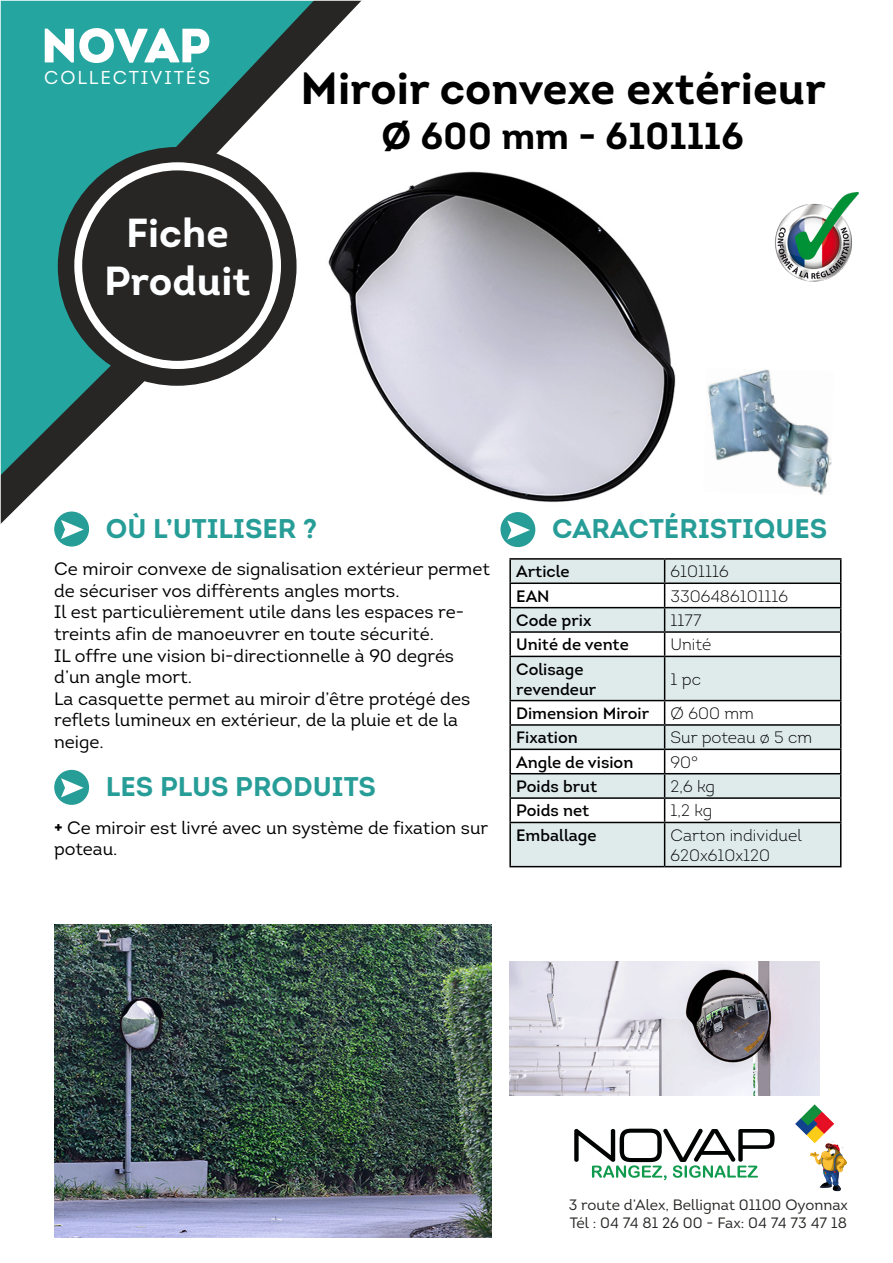
<style>
.page{position:relative;width:893px;height:1263px;background:#fff}
.page>*{position:absolute;margin:0;border:0;box-sizing:border-box;transform-origin:0 0}
.t1{font:700 45px "Intro";color:#000}
.t2{font:700 40.5px/48.6px "Intro";color:#fdfeff;text-align:center}
.t3{font:700 37.5px "Intro";color:#000}
.t4{font:700 27px "Intro";color:#279d98}
.t5{font:18.6px "Intro";letter-spacing:.1em;color:#fff}
.t6{font:18px/21.6px "Intro";color:#000}
.t7{font:16.5px/19.8px "Intro";color:#000}
.t8{font:300 16.5px/19.8px "Intro";color:#000}
.t9{font:15px/18px "Intro";color:#272624}
.s1{font-weight:700}
</style>
<div class="page">
<svg style="left:3px;top:3px;width:293px;height:383px;fill:#25a5a0"></svg>
<div style="left:59px;top:148px;width:237px;height:237px;background:#272624;border-radius:50%"></div>
<div style="left:74px;top:162px;width:207px;height:207px;background:#fff;border-radius:50%"></div>
<div style="left:82px;top:170px;width:191px;height:191px;background:#272624;border-radius:50%"></div>
<svg style="left:45px;top:0;width:317px;height:162px"></svg>
<svg style="left:574px;top:1128px;width:200px;height:52px"></svg>
<img style="left:795px;top:1104px;width:52px;height:88px">
<img style="left:775px;top:192px;width:84px;height:90px">
<svg style="left:511px;top:560px;width:329px;height:140px;fill:#dfebeb"></svg>
<hr style="left:509px;top:558px;width:156px;height:2px;background:#000">
<hr style="left:509px;top:560px;width:2px;height:22px;background:#000">
<hr style="left:665px;top:558px;width:176px;height:2px;background:#000">
<hr style="left:509px;top:582px;width:156px;height:2px;background:#000">
<hr style="left:509px;top:584px;width:2px;height:23px;background:#000">
<hr style="left:665px;top:582px;width:176px;height:2px;background:#000">
<hr style="left:509px;top:607px;width:156px;height:1px;background:#000">
<hr style="left:509px;top:608px;width:2px;height:23px;background:#000">
<hr style="left:665px;top:607px;width:176px;height:1px;background:#000">
<hr style="left:509px;top:631px;width:156px;height:2px;background:#000">
<hr style="left:509px;top:633px;width:2px;height:23px;background:#000">
<hr style="left:665px;top:631px;width:176px;height:2px;background:#000">
<svg style="left:664px;top:560px;width:1px;height:96px"></svg>
<svg style="left:840px;top:560px;width:1px;height:96px"></svg>
<hr style="left:509px;top:656px;width:156px;height:1px;background:#000">
<hr style="left:509px;top:657px;width:2px;height:43px;background:#000">
<hr style="left:665px;top:656px;width:176px;height:1px;background:#000">
<hr style="left:664px;top:657px;width:1px;height:43px;background:#000">
<hr style="left:840px;top:657px;width:1px;height:43px;background:#000">
<hr style="left:509px;top:700px;width:156px;height:1px;background:#000">
<hr style="left:509px;top:701px;width:2px;height:23px;background:#000">
<hr style="left:665px;top:700px;width:176px;height:1px;background:#000">
<hr style="left:509px;top:724px;width:156px;height:2px;background:#000">
<hr style="left:509px;top:726px;width:2px;height:22px;background:#000">
<hr style="left:509px;top:748px;width:156px;height:2px;background:#000">
<hr style="left:509px;top:750px;width:2px;height:23px;background:#000">
<hr style="left:509px;top:773px;width:156px;height:1px;background:#000">
<hr style="left:509px;top:774px;width:2px;height:23px;background:#000">
<hr style="left:509px;top:797px;width:156px;height:2px;background:#000">
<hr style="left:509px;top:799px;width:2px;height:23px;background:#000">
<svg style="left:510px;top:701px;width:331px;height:165px"></svg>
<hr style="left:509px;top:822px;width:156px;height:1px;background:#000">
<hr style="left:509px;top:823px;width:2px;height:43px;background:#000">
<hr style="left:665px;top:822px;width:176px;height:1px;background:#000">
<hr style="left:664px;top:823px;width:1px;height:43px;background:#000">
<hr style="left:840px;top:823px;width:1px;height:43px;background:#000">
<hr style="left:509px;top:866px;width:156px;height:1px;background:#000">
<hr style="left:665px;top:866px;width:176px;height:1px;background:#000">
<div style="left:55px;top:512px;width:33px;height:34px;background:#279d98;border-radius:50%"></div>
<div style="left:54px;top:511px;width:35px;height:35px;border:2px solid #279d98;border-radius:50%"></div>
<svg style="left:0;top:342px;width:167px;height:197px"></svg>
<div style="left:55px;top:771px;width:33px;height:33px;background:#279d98;border-radius:50%"></div>
<div style="left:54px;top:770px;width:35px;height:35px;border:2px solid #279d98;border-radius:50%"></div>
<svg style="left:61px;top:778px;width:23px;height:19px"></svg>
<div style="left:501px;top:513px;width:34px;height:33px;background:#279d98;border-radius:50%"></div>
<div style="left:500px;top:512px;width:35px;height:35px;border:2px solid #279d98;border-radius:50%"></div>
<svg style="left:507px;top:520px;width:23px;height:20px"></svg>
<img style="left:509px;top:961px;width:311px;height:134px">
<img style="left:54px;top:925px;width:437px;height:312px">
<img style="left:328px;top:171px;width:348px;height:331px">
<img style="left:707px;top:369px;width:125px;height:126px">
<p class="t5" style="left:44px;top:66px;width:167px">COLLECTIVITÉS</p>
<h2 class="t2" style="left:104px;top:208px;width:148px">Fiche<br>Produit</h2>
<h1 class="t1" style="left:301px;top:59px;width:527px">Miroir convexe extérieur</h1>
<h3 class="t3" style="left:381px;top:112px;width:364px">Ø 600 mm - 6101116</h3>
<h3 class="t4" style="left:106px;top:511px;width:213px">OÙ L’UTILISER ?</h3>
<p class="t6" style="left:54px;top:558px;width:437px">Ce miroir convexe de signalisation extérieur permet de sécuriser vos diffèrents angles morts.<br>Il est particulièrement utile dans les espaces re&shy;treints afin de manoeuvrer en toute sécurité.<br>IL offre une vision bi-directionnelle à 90 degrés d’un angle mort.<br>La casquette permet au miroir d’être protégé des reflets lumineux en extérieur, de la pluie et de la neige.</p>
<h3 class="t4" style="left:106px;top:769px;width:272px">LES PLUS PRODUITS</h3>
<p class="t6" style="left:54px;top:816px;width:436px"><span class="s1">+</span> Ce miroir est livré avec un système de fixation sur poteau.</p>
<h3 class="t4" style="left:552px;top:511px;width:277px">CARACTÉRISTIQUES</h3>
<p class="t7" style="left:516px;top:562px;width:55px">Article</p>
<p class="t8" style="left:671px;top:561px;width:60px">6101116</p>
<p class="t7" style="left:516px;top:586px;width:35px">EAN</p>
<p class="t8" style="left:671px;top:586px;width:119px">3306486101116</p>
<p class="t7" style="left:516px;top:610px;width:77px">Code prix</p>
<p class="t8" style="left:671px;top:610px;width:32px">1177</p>
<p class="t7" style="left:516px;top:635px;width:114px">Unité de vente</p>
<p class="t8" style="left:671px;top:635px;width:42px">Unité</p>
<p class="t7" style="left:516px;top:659px;width:82px">Colisage revendeur</p>
<p class="t8" style="left:671px;top:669px;width:32px">1 pc</p>
<p class="t7" style="left:516px;top:703px;width:135px">Dimension Miroir</p>
<p class="t8" style="left:671px;top:703px;width:85px">Ø 600 mm</p>
<p class="t7" style="left:516px;top:728px;width:63px">Fixation</p>
<p class="t8" style="left:671px;top:728px;width:143px">Sur poteau ø 5 cm</p>
<p class="t7" style="left:516px;top:752px;width:119px">Angle de vision</p>
<p class="t8" style="left:671px;top:752px;width:29px">90°</p>
<p class="t7" style="left:516px;top:776px;width:83px">Poids brut</p>
<p class="t8" style="left:671px;top:776px;width:46px">2,6 kg</p>
<p class="t7" style="left:516px;top:801px;width:75px">Poids net</p>
<p class="t8" style="left:671px;top:801px;width:43px">1,2 kg</p>
<p class="t7" style="left:516px;top:825px;width:82px">Emballage</p>
<p class="t8" style="left:671px;top:825px;width:133px">Carton individuel<br>620x610x120</p>
<p class="t9" style="left:569px;top:1196px;width:281px">3 route d’Alex, Bellignat 01100 Oyonnax<br>Tél : 04 74 81 26 00 - Fax: 04 74 73 47 18</p>
</div>
